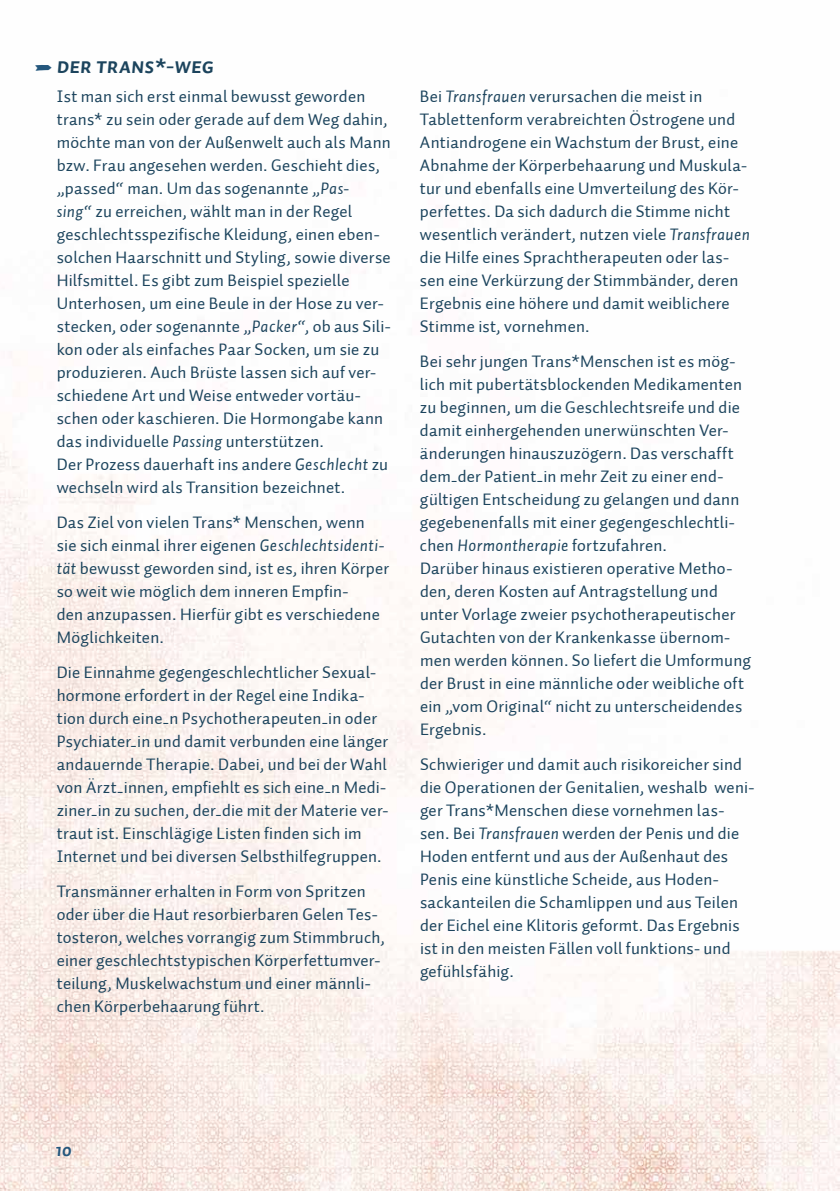
<style>
.page{position:relative;width:840px;height:1191px;background:#fff}
.page>*{position:absolute;margin:0;border:0;box-sizing:border-box;transform-origin:0 0}
.t1{font:22px "Auto 1 Bold Italic Sm Cp";letter-spacing:-.005em;color:#1c445d}
.t2{font:italic 700 19px "Auto 2";color:#24577d}
.t3{font:17px/23px "Auto 1";letter-spacing:.015em;color:#1c445d}
.s1{font-style:italic}
</style>
<div class="page">
<img style="left:0;top:209px;width:839px;height:982px">
<p class="t1" style="left:57px;top:53px;width:159px">Der Trans*-Weg</p>
<p class="t3" style="left:57px;top:85px;width:335px">Ist man sich erst einmal bewusst geworden trans* zu sein oder gerade auf dem Weg dahin, möchte man von der Außenwelt auch als Mann bzw. Frau angesehen werden. Geschieht dies, „passed“ man. Um das sogenannte „<span class="s1">Pas-<br>sing</span>“ zu erreichen, wählt man in der Regel geschlechtsspezifische Kleidung, einen eben&shy;solchen Haarschnitt und Styling, sowie diverse Hilfsmittel. Es gibt zum Beispiel spezielle Unterhosen, um eine Beule in der Hose zu ver&shy;stecken, oder sogenannte „<span class="s1">Packer</span>“, ob aus Sili&shy;kon oder als einfaches Paar Socken, um sie zu produzieren. Auch Brüste lassen sich auf ver&shy;schiedene Art und Weise entweder vortäu&shy;schen oder kaschieren. Die Hormongabe kann das individuelle <span class="s1">Passing</span> unterstützen.<br>Der Prozess dauerhaft ins andere <span class="s1">Geschlecht</span> zu wechseln wird als Transition bezeichnet.</p>
<p class="t3" style="left:57px;top:511px;width:334px">Das Ziel von vielen Trans* Menschen, wenn<br>sie sich einmal ihrer eigenen <span class="s1">Geschlechtsidenti&shy;tät</span> bewusst geworden sind, ist es, ihren Körper so weit wie möglich dem inneren Empfin-<br>den anzupassen. Hierfür gibt es verschiedene Möglichkeiten.</p>
<p class="t3" style="left:57px;top:661px;width:333px">Die Einnahme gegengeschlechtlicher Sexual&shy;hormone erfordert in der Regel eine Indika&shy;tion durch eine_n Psychotherapeuten_in oder Psychiater_in und damit verbunden eine länger andauernde Therapie. Dabei, und bei der Wahl von Ärzt_innen, empfiehlt es sich eine_n Medi&shy;ziner_in zu suchen, der_die mit der Materie ver&shy;traut ist. Einschlägige Listen finden sich im Internet und bei diversen Selbsthilfegruppen.</p>
<p class="t3" style="left:57px;top:880px;width:329px">Transmänner erhalten in Form von Spritzen oder über die Haut resorbierbaren Gelen Tes&shy;tosteron, welches vorrangig zum Stimmbruch, einer geschlechtstypischen Körperfettumver&shy;teilung, Muskelwachstum und einer männli&shy;chen Körperbehaarung führt.</p>
<p class="t3" style="left:420px;top:85px;width:331px">Bei <span class="s1">Transfrauen</span> verursachen die meist in Tablettenform verabreichten Östrogene und Antiandrogene ein Wachstum der Brust, eine Abnahme der Körperbehaarung und Muskula&shy;tur und ebenfalls eine Umverteilung des Kör&shy;perfettes. Da sich dadurch die Stimme nicht wesentlich verändert, nutzen viele <span class="s1">Transfrauen </span>die Hilfe eines Sprachtherapeuten oder las&shy;sen eine Verkürzung der Stimmbänder, deren Ergebnis eine höhere und damit weiblichere Stimme ist, vornehmen.</p>
<p class="t3" style="left:420px;top:350px;width:332px">Bei sehr jungen Trans*Menschen ist es mög&shy;lich mit pubertätsblockenden Medikamenten zu beginnen, um die Geschlechtsreife und die damit einhergehenden unerwünschten Ver&shy;änderungen hinauszuzögern. Das verschafft dem_der Patient_in mehr Zeit zu einer end&shy;gültigen Entscheidung zu gelangen und dann gegebenenfalls mit einer gegengeschlechtli&shy;chen <span class="s1">Hormontherapie</span> fortzufahren.<br>Darüber hinaus existieren operative Metho&shy;den, deren Kosten auf Antragstellung und unter Vorlage zweier psychotherapeutischer Gutachten von der Krankenkasse übernom&shy;men werden können. So liefert die Umformung der Brust in eine männliche oder weibliche oft ein „vom Original“ nicht zu unterscheidendes Ergebnis.</p>
<p class="t3" style="left:420px;top:753px;width:336px">Schwieriger und damit auch risikoreicher sind die Operationen der Genitalien, weshalb weni&shy;ger Trans*Menschen diese vornehmen las&shy;sen. Bei <span class="s1">Transfrauen</span> werden der Penis und die Hoden entfernt und aus der Außenhaut des Penis eine künstliche Scheide, aus Hoden&shy;sackanteilen die Schamlippen und aus Teilen der Eichel eine Klitoris geformt. Das Ergebnis ist in den meisten Fällen voll funktions- und gefühlsfähig.</p>
<p class="t2" style="left:56px;top:1137px;width:17px">10</p>
</div>
